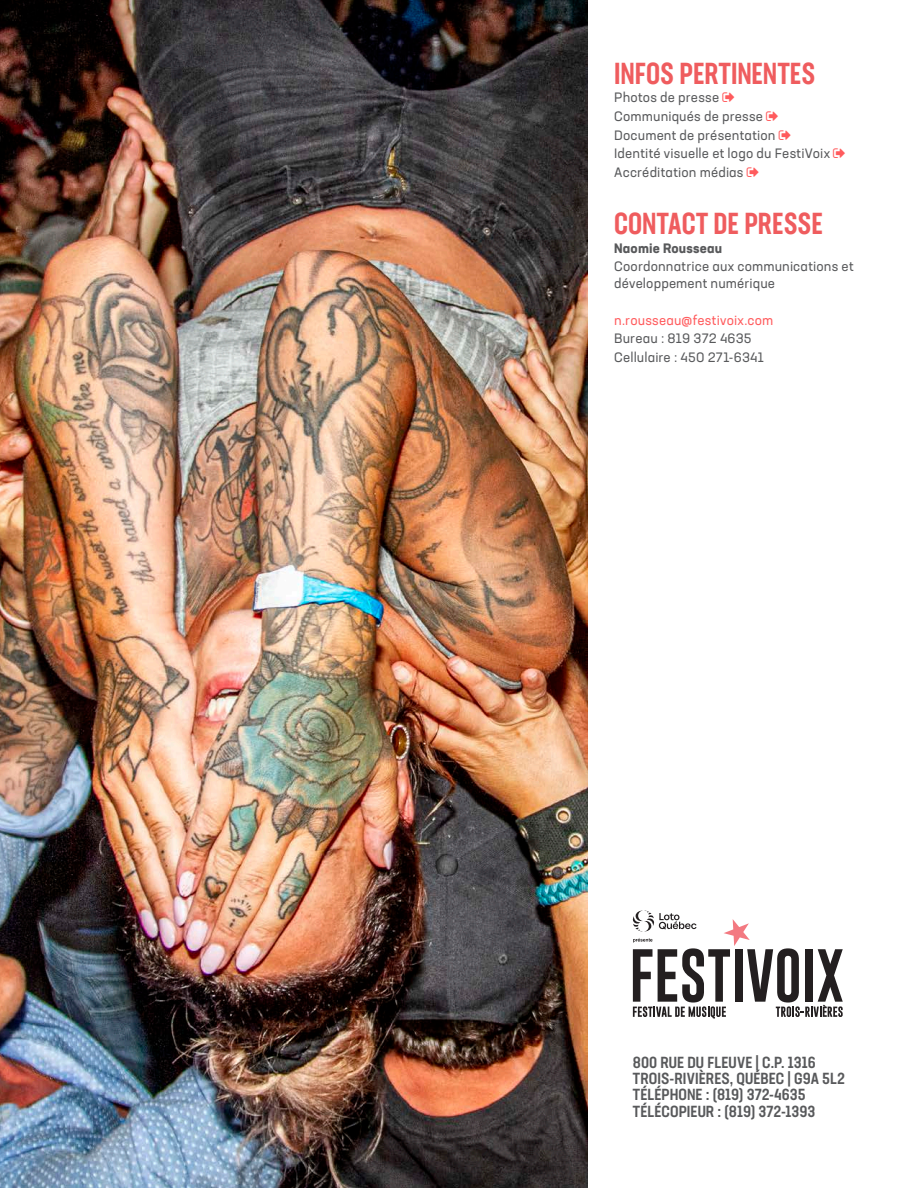
<style>
.page{position:relative;width:918px;height:1188px;background:#fff}
.page>*{position:absolute;margin:0;border:0;box-sizing:border-box;transform-origin:0 0}
.Sous_titre{font:500 30px "Neusa Next Std Compact";letter-spacing:-.005em;color:#ef5c5e}
.t1{font:500 condensed 15.9px/16.2px "Neusa Next Std";letter-spacing:.005em;color:#58595b}
.Texte{font:13.5px/16.2px "Neusa Next Std";letter-spacing:.01em;color:#58595b}
.Texte-2{font:13.5px "Neusa Next Std";letter-spacing:.015em;color:#ff5b5d}
.Texte-3{font:700 13.5px "Neusa Next Std";letter-spacing:.01em;color:#58595b}
</style>
<div class="page">
<img style="left:0;top:0;width:587px;height:1188px">
<svg style="left:633px;top:910px;width:210px;height:109px"></svg>
<p class="Sous_titre" style="left:614px;top:54px;width:203px">INFOS PERTINENTES</p>
<p class="Texte" style="left:614px;top:89px;width:107px">Photos de presse</p>
<p class="Texte" style="left:614px;top:108px;width:150px">Communiqués de presse</p>
<p class="Texte" style="left:614px;top:127px;width:163px">Document de présentation</p>
<p class="Texte" style="left:614px;top:145px;width:217px">Identité visuelle et logo du FestiVoix</p>
<p class="Texte" style="left:614px;top:164px;width:131px">Accréditation médias</p>
<p class="Sous_titre" style="left:614px;top:205px;width:210px">CONTACT DE PRESSE</p>
<p class="Texte-3" style="left:614px;top:239px;width:109px">Naomie Rousseau</p>
<p class="Texte" style="left:614px;top:258px;width:241px">Coordonnatrice aux communications et développement numérique</p>
<p class="Texte-2" style="left:614px;top:312px;width:161px">n.rousseau@festivoix.com</p>
<p class="Texte" style="left:614px;top:330px;width:139px">Bureau : 819 372 4635</p>
<p class="Texte" style="left:614px;top:349px;width:151px">Cellulaire : 450 271-6341</p>
<p class="t1" style="left:633px;top:1054px;width:214px">800 RUE DU FLEUVE | C.P. 1316<br>TROIS-RIVIÈRES, QUÉBEC | G9A 5L2</p>
<p class="t1" style="left:633px;top:1086px;width:174px">TÉLÉPHONE : (819) 372-4635</p>
<p class="t1" style="left:633px;top:1103px;width:184px">TÉLÉCOPIEUR : (819) 372-1393</p>
</div>
